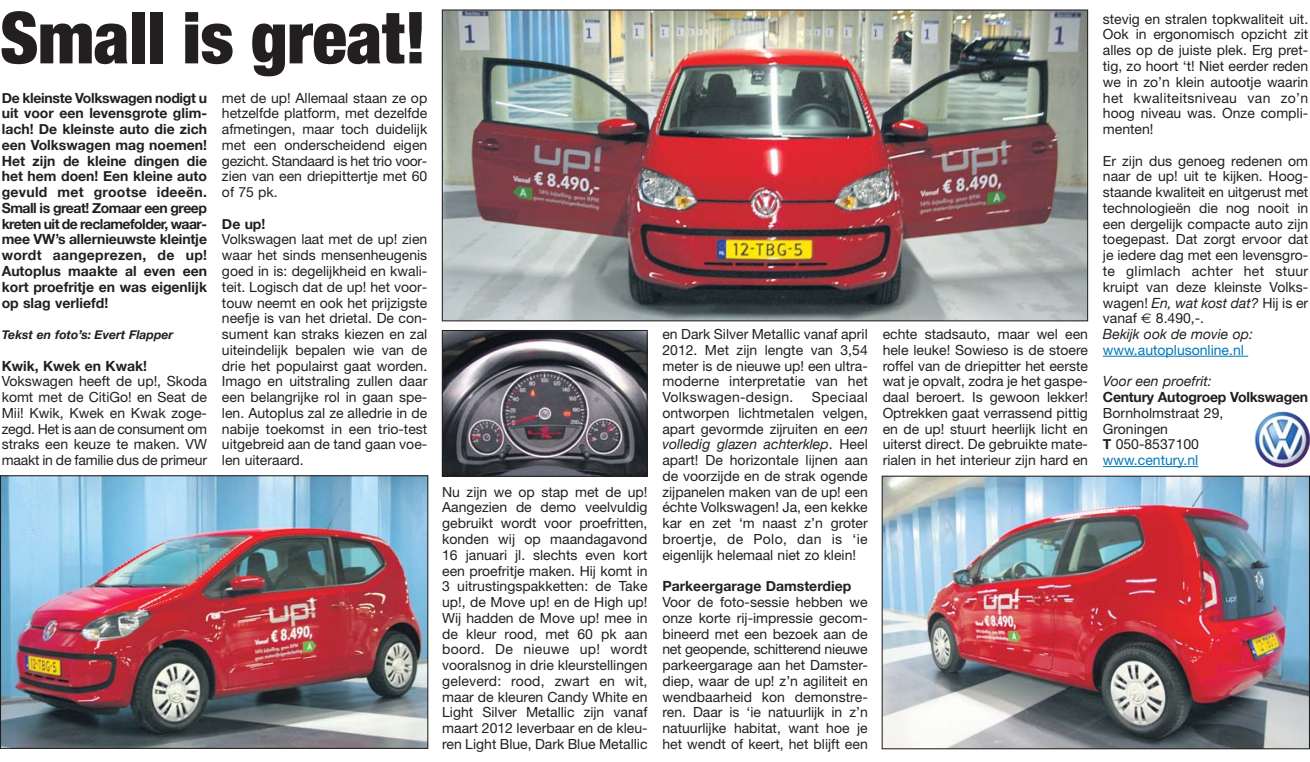
<style>
.page{position:relative;width:1310px;height:762px;background:#fff}
.page>*{position:absolute;margin:0;border:0;box-sizing:border-box;transform-origin:0 0}
.t1{font:900 condensed 71.75px "Helvetica Neue";letter-spacing:-.005em;color:#231f20}
.t2{font:14px/15.8px "Helvetica Neue";color:#231f20;text-align:justify}
.t3{font:700 14px/15.8px "Helvetica Neue";color:#231f20;text-align:justify}
.t4{font:14px "Helvetica Neue";color:#0078bb}
.t5{font:italic 14px "Helvetica Neue";color:#231f20}
.t6{font:italic 700 12.25px "Helvetica Neue";color:#231f20}
.s1{font-style:italic}
.s2{font-family:"Euro Sans"}
.s3{font-weight:700}
.s4{color:#0078bb}
</style>
<div class="page">
<hr style="left:1103px;top:355px;width:31px;height:1px;background:#0078bb">
<hr style="left:1134px;top:355px;width:114px;height:1px;background:#0078bb">
<hr style="left:1103px;top:466px;width:31px;height:1px;background:#0078bb">
<hr style="left:1134px;top:466px;width:50px;height:1px;background:#0078bb">
<svg style="left:1183px;top:466px;width:15px;height:1px"></svg>
<img style="left:444px;top:11px;width:642px;height:308px">
<img style="left:2px;top:477px;width:424px;height:269px">
<div style="left:0;top:475px;width:428px;height:273px;border:1px solid #231f20"></div>
<img style="left:444px;top:332px;width:202px;height:142px">
<div style="left:442px;top:330px;width:206px;height:146px;border:1px solid #231f20"></div>
<img style="left:883px;top:477px;width:425px;height:269px">
<div style="left:881px;top:475px;width:429px;height:273px;border:1px solid #231f20"></div>
<img style="left:1299px;top:417px;width:11px;height:40px">
<h1 class="t1" style="left:0;top:-6px;width:428px">Small is great!</h1>
<p class="t3" style="left:2px;top:89px;width:207px">De kleinste Volkswagen nodigt u uit voor een levensgrote glim&shy;lach! De kleinste auto die zich een Volkswagen mag noemen!<br>Het zijn de kleine dingen die het hem doen! Een kleine auto gevuld met grootse ideeën.<br>Small is great! Zomaar een greep kreten uit de reclamefolder, waar&shy;mee VW’s allernieuwste kleintje wordt aangeprezen, de up!<br>Autoplus maakte al even een kort proefritje en was eigenlijk op slag verliefd!</p>
<p class="t6" style="left:2px;top:327px;width:173px">Tekst en foto’s: Evert Flapper</p>
<p class="t3" style="left:2px;top:357px;width:147px">Kwik, Kwek en Kwak!</p>
<p class="t2" style="left:2px;top:374px;width:207px">Vokswagen heeft de up!, Skoda komt met de CitiGo! en Seat de Mii! Kwik, Kwek en Kwak zoge&shy;zegd. Het is aan de consument om straks een keuze te maken. VW maakt in de familie dus de primeur</p>
<p class="t2" style="left:222px;top:91px;width:207px">met de up! Allemaal staan ze op hetzelfde platform, met dezelfde afmetingen, maar toch duidelijk met een onderscheidend eigen gezicht. Standaard is het trio voor&shy;zien van een driepittertje met 60 of 75 pk.</p>
<p class="t3" style="left:222px;top:215px;width:45px">De up!</p>
<p class="t2" style="left:222px;top:233px;width:207px">Volkswagen laat met de up! zien waar het sinds mensenheugenis goed in is: degelijkheid en kwali&shy;teit. Logisch dat de up! het voor&shy;touw neemt en ook het prijzigste neefje is van het drietal. De con&shy;sument kan straks kiezen en zal uiteindelijk bepalen wie van de drie het populairst gaat worden.<br>Imago en uitstraling zullen daar een belangrijke rol in gaan spe&shy;len. Autoplus zal ze alledrie in de nabije toekomst in een trio-test uitgebreid aan de tand gaan voe&shy;len uiteraard.</p>
<p class="t2" style="left:442px;top:485px;width:207px">Nu zijn we op stap met de up!<br>Aangezien de demo veelvuldig gebruikt wordt voor proefritten, konden wij op maandagavond 16 januari jl. slechts even kort een proefritje maken. Hij komt in 3 uitrustingspakketten: de Take up!, de Move up! en de High up!<br>Wij hadden de Move up! mee in de kleur rood, met 60 pk aan boord. De nieuwe up! wordt vooralsnog in drie kleurstellingen geleverd: rood, zwart en wit, maar de kleuren Candy White en Light Silver Metallic zijn vanaf maart 2012 leverbaar en de kleu&shy;ren Light Blue, Dark Blue Metallic</p>
<p class="t2" style="left:662px;top:327px;width:207px">en Dark Silver Metallic vanaf april 2012. Met zijn lengte van 3,54 meter is de nieuwe up! een ultra&shy;moderne interpretatie van het Volkswagen-design.</p>
<p class="t2" style="left:662px;top:390px;width:207px;text-indent:149px">Speciaal ontworpen lichtmetalen velgen, apart gevormde zijruiten en <span class="s1">een volledig glazen achterklep</span>. Heel apart! De horizontale lijnen aan de voorzijde en de strak ogende zijpanelen maken van de up! een échte Volkswagen! Ja, een kekke kar en zet ‘m naast z’n groter broertje, de Polo, dan is ‘ie eigenlijk helemaal niet zo klein!</p>
<p class="t3" style="left:662px;top:577px;width:190px">Parkeergarage Damsterdiep</p>
<p class="t2" style="left:662px;top:595px;width:207px">Voor de foto-sessie hebben we onze korte rij-impressie gecom&shy;bineerd met een bezoek aan de net geopende, schitterend nieuwe parkeergarage aan het Damster&shy;diep, waar de up! z’n agiliteit en wendbaarheid kon demonstre&shy;ren. Daar is ‘ie natuurlijk in z’n natuurlijke habitat, want hoe je het wendt of keert, het blijft een</p>
<p class="t2" style="left:882px;top:327px;width:207px">echte stadsauto, maar wel een hele leuke! Sowieso is de stoere roffel van de driepitter het eerste wat je opvalt, zodra je het gaspe&shy;daal beroert. Is gewoon lekker!<br>Optrekken gaat verrassend pittig en de up! stuurt heerlijk licht en uiterst direct. De gebruikte mate&shy;rialen in het interieur zijn hard en</p>
<p class="t2" style="left:1103px;top:12px;width:207px">stevig en stralen topkwaliteit uit.<br>Ook in ergonomisch opzicht zit alles op de juiste plek. Erg pret&shy;tig, zo hoort ‘t! Niet eerder reden we in zo’n klein autootje waarin het kwaliteitsniveau van zo’n hoog niveau was. Onze compli&shy;menten!</p>
<p class="t2" style="left:1103px;top:154px;width:207px;text-align:left">Er zijn dus genoeg redenen om naar de up! uit te kijken. Hoog&shy;staande kwaliteit en uitgerust met technologieën die nog nooit in een dergelijk compacte auto zijn toegepast. Dat zorgt ervoor dat je iedere dag met een levensgro&shy;te glimlach achter het stuur kruipt van deze kleinste Volks&shy;wagen! <span class="s1">En, wat kost dat?</span> Hij is er vanaf <span class="s2">€</span> 8.490,-.<br><span class="s1">Bekijk ook de movie op:</span></p>
<p class="t4" style="left:1103px;top:344px;width:142px">www.autoplusonline.nl</p>
<p class="t5" style="left:1103px;top:373px;width:110px">Voor een proefrit:</p>
<p class="t3" style="left:1103px;top:388px;width:207px">Century Autogroep Volkswagen</p>
<p class="t2" style="left:1103px;top:406px;width:122px;text-align:left">Bornholmstraat 29,<br>Groningen<br><span class="s3">T</span> 050-8537100 <span class="s4">www.century.nl</span></p>
</div>
